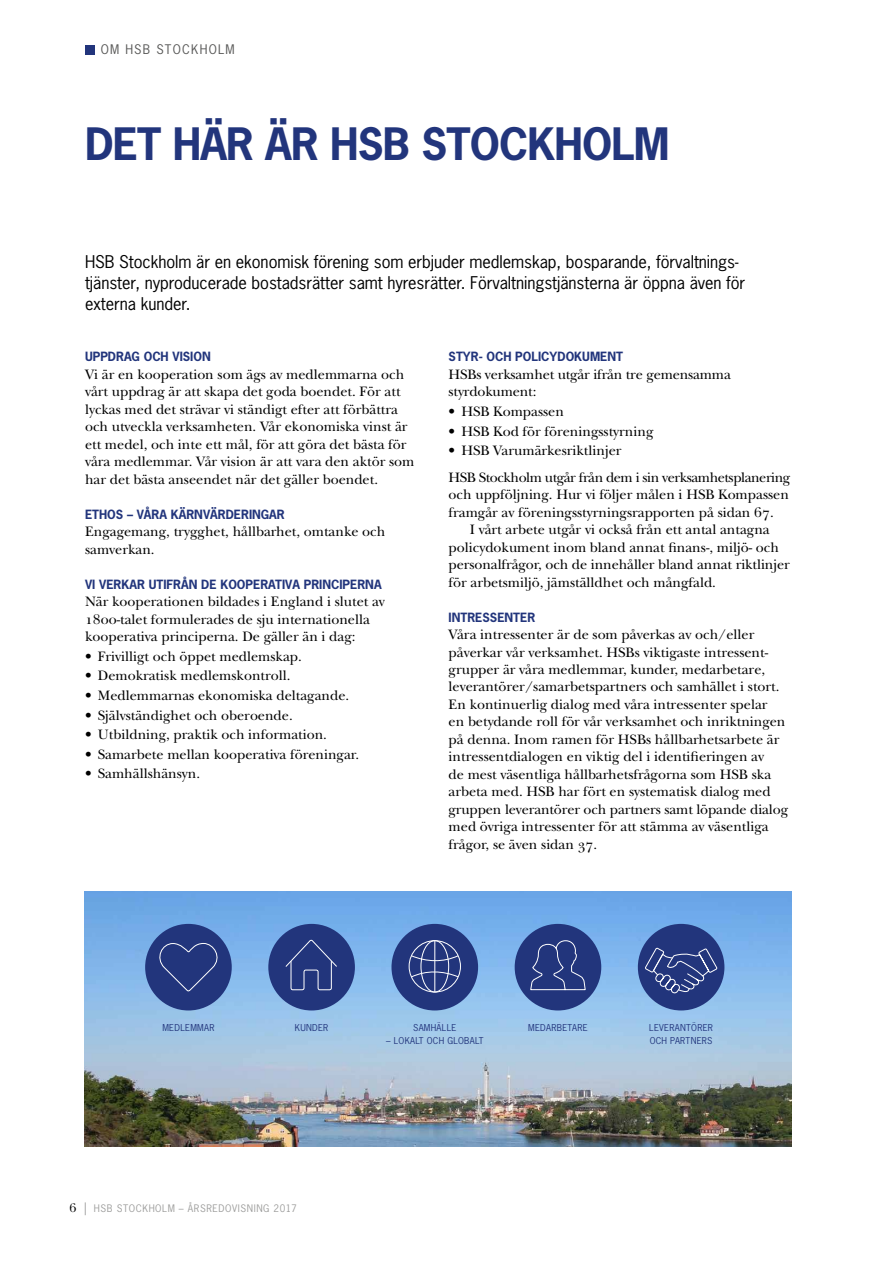
<style>
.page{position:relative;width:893px;height:1263px;background:#fff}
.page>*{position:absolute;margin:0;border:0;box-sizing:border-box;transform-origin:0 0}
.t1{font:700 42px "News Gothic Std";letter-spacing:-.02em;color:#22357c}
.t2{font:16.5px/21px "News Gothic Std";letter-spacing:-.005em;color:#000}
.t3{font:14.25px/17.4px "New Baskerville Std";color:#000}
.t4{font:14.25px/26.5px "New Baskerville Std";letter-spacing:-.03em;color:#000}
.t5{font:12.45px "News Gothic Std";letter-spacing:.1em;color:#575756}
.t6{font:700 12px "News Gothic Std";color:#22357c}
.t7{font:9.75px "News Gothic Std";letter-spacing:.06em;color:#9d9d9c}
.t8{font:9px/12.8px "News Gothic Std";letter-spacing:.03em;color:#22357c}
.s1{font-family:"New Baskerville Std";font-size:12.75px;color:#000}
.s2{font-family:"New Baskerville Std";font-size:12.75px}
</style>
<div class="page">
<img style="left:85px;top:891px;width:706px;height:255px">
<div style="left:85px;top:45px;width:10px;height:9px;background:#22357c"></div>
<div style="left:515px;top:924px;width:86px;height:86px;background:#22357c;border-radius:50%"></div>
<div style="left:391px;top:924px;width:87px;height:86px;background:#22357c;border-radius:50%"></div>
<div style="left:145px;top:924px;width:87px;height:86px;background:#22357c;border-radius:50%"></div>
<div style="left:268px;top:924px;width:87px;height:86px;background:#22357c;border-radius:50%"></div>
<div style="left:638px;top:924px;width:86px;height:86px;background:#22357c;border-radius:50%"></div>
<svg style="left:645px;top:947px;width:73px;height:46px"></svg>
<div style="left:409px;top:940px;width:52px;height:52px;border:1px solid #fff;border-radius:50%"></div>
<div style="left:421px;top:940px;width:28px;height:52px;border:1px solid #fff;border-radius:50%"></div>
<svg style="left:410px;top:955px;width:49px;height:7px"></svg>
<hr style="left:434px;top:941px;width:1px;height:51px;background:#fff">
<svg style="left:410px;top:970px;width:49px;height:8px"></svg>
<svg style="left:285px;top:939px;width:52px;height:51px"></svg>
<svg style="left:159px;top:943px;width:59px;height:49px"></svg>
<svg style="left:530px;top:941px;width:56px;height:49px"></svg>
<p class="t5" style="left:101px;top:42px;width:136px">OM HSB STOCKHOLM</p>
<h1 class="t1" style="left:85px;top:117px;width:586px">DET HÄR ÄR HSB STOCKHOLM</h1>
<p class="t2" style="left:85px;top:251px;width:662px">HSB Stockholm är en ekonomisk förening som erbjuder medlemskap, bosparande, förvaltnings&shy;tjänster, nyproducerade bostadsrätter samt hyresrätter. Förvaltningstjänsterna är öppna även för externa kunder.</p>
<p class="t6" style="left:85px;top:349px;width:127px">UPPDRAG OCH VISION</p>
<p class="t3" style="left:85px;top:366px;width:331px">Vi är en kooperation som ägs av medlemmarna och vårt uppdrag är att skapa det goda boendet. För att lyckas med det strävar vi ständigt efter att förbättra och utveckla verksamheten. Vår ekonomiska vinst är ett medel, och inte ett mål, för att göra det bästa för våra medlemmar. Vår vision är att vara den aktör som har det bästa anseendet när det gäller boendet.</p>
<p class="t6" style="left:85px;top:506px;width:201px">ETHOS – VÅRA KÄRNVÄRDERINGAR</p>
<p class="t3" style="left:85px;top:523px;width:302px">Engagemang, trygghet, hållbarhet, omtanke och samverkan.</p>
<p class="t6" style="left:85px;top:576px;width:298px">VI VERKAR UTIFRÅN DE KOOPERATIVA PRINCIPERNA</p>
<p class="t3" style="left:85px;top:593px;width:301px">När kooperationen bildades i England i slutet av<br>1800-talet formulerades de sju internationella kooperativa principerna. De gäller än i dag:</p>
<p class="t3" style="left:85px;top:647px;width:218px">• Frivilligt och öppet medlemskap.</p>
<p class="t3" style="left:85px;top:667px;width:207px">• Demokratisk medlemskontroll.</p>
<p class="t3" style="left:85px;top:687px;width:266px">• Medlemmarnas ekonomiska deltagande.</p>
<p class="t3" style="left:85px;top:706px;width:209px">• Självständighet och oberoende.</p>
<p class="t3" style="left:85px;top:726px;width:243px">• Utbildning, praktik och information.</p>
<p class="t3" style="left:85px;top:745px;width:276px">• Samarbete mellan kooperativa föreningar.</p>
<p class="t3" style="left:85px;top:765px;width:117px">• Samhällshänsyn.</p>
<p class="t6" style="left:449px;top:349px;width:176px">STYR- OCH POLICYDOKUMENT</p>
<p class="t3" style="left:449px;top:366px;width:284px">HSBs verksamhet utgår ifrån tre gemensamma styrdokument:</p>
<p class="t3" style="left:449px;top:403px;width:117px">• HSB Kompassen</p>
<p class="t3" style="left:449px;top:422px;width:206px">• HSB Kod för föreningsstyrning</p>
<p class="t4" style="left:449px;top:437px;width:343px">• HSB Varumärkesriktlinjer<br>HSB Stockholm utgår från dem i sin verksamhetsplanering</p>
<p class="t3" style="left:449px;top:486px;width:342px">och uppföljning. Hur vi följer målen i HSB Kompassen framgår av föreningsstyrningsrapporten på sidan 67.</p>
<p class="t3" style="left:449px;top:521px;width:343px;text-indent:21px">I vårt arbete utgår vi också från ett antal antagna policydokument inom bland annat finans-, miljö- och personalfrågor, och de innehåller bland annat riktlinjer för arbetsmiljö, jämställdhet och mångfald.</p>
<p class="t6" style="left:449px;top:609px;width:88px">INTRESSENTER</p>
<p class="t3" style="left:449px;top:626px;width:341px">Våra intressenter är de som påverkas av och/eller påverkar vår verksamhet. HSBs viktigaste intressent&shy;grupper är våra medlemmar, kunder, medarbetare, leverantörer/samarbetspartners och samhället i stort.<br>En kontinuerlig dialog med våra intressenter spelar<br>en betydande roll för vår verksamhet och inriktningen på denna. Inom ramen för HSBs hållbarhetsarbete är intressentdialogen en viktig del i identifieringen av<br>de mest väsentliga hållbarhetsfrågorna som HSB ska arbeta med. HSB har fört en systematisk dialog med gruppen leverantörer och partners samt löpande dialog med övriga intressenter för att stämma av väsentliga frågor, se även sidan 37.</p>
<p class="t8" style="left:162px;top:1021px;width:54px">MEDLEMMAR</p>
<p class="t8" style="left:295px;top:1021px;width:35px">KUNDER</p>
<p class="t8" style="left:528px;top:1021px;width:61px">MEDARBETARE</p>
<p class="t8" style="left:649px;top:1021px;width:65px">LEVERANTÖRER<br>OCH PARTNERS</p>
<p class="t8" style="left:413px;top:1021px;width:45px">SAMHÄLLE</p>
<p class="t8" style="left:386px;top:1034px;width:99px">– LOKALT OCH GLOBALT</p>
<p class="t7" style="left:70px;top:1202px;width:229px"><span class="s1">6</span> <span class="s2">|</span> HSB STOCKHOLM – ÅRSREDOVISNING 2017</p>
</div>
